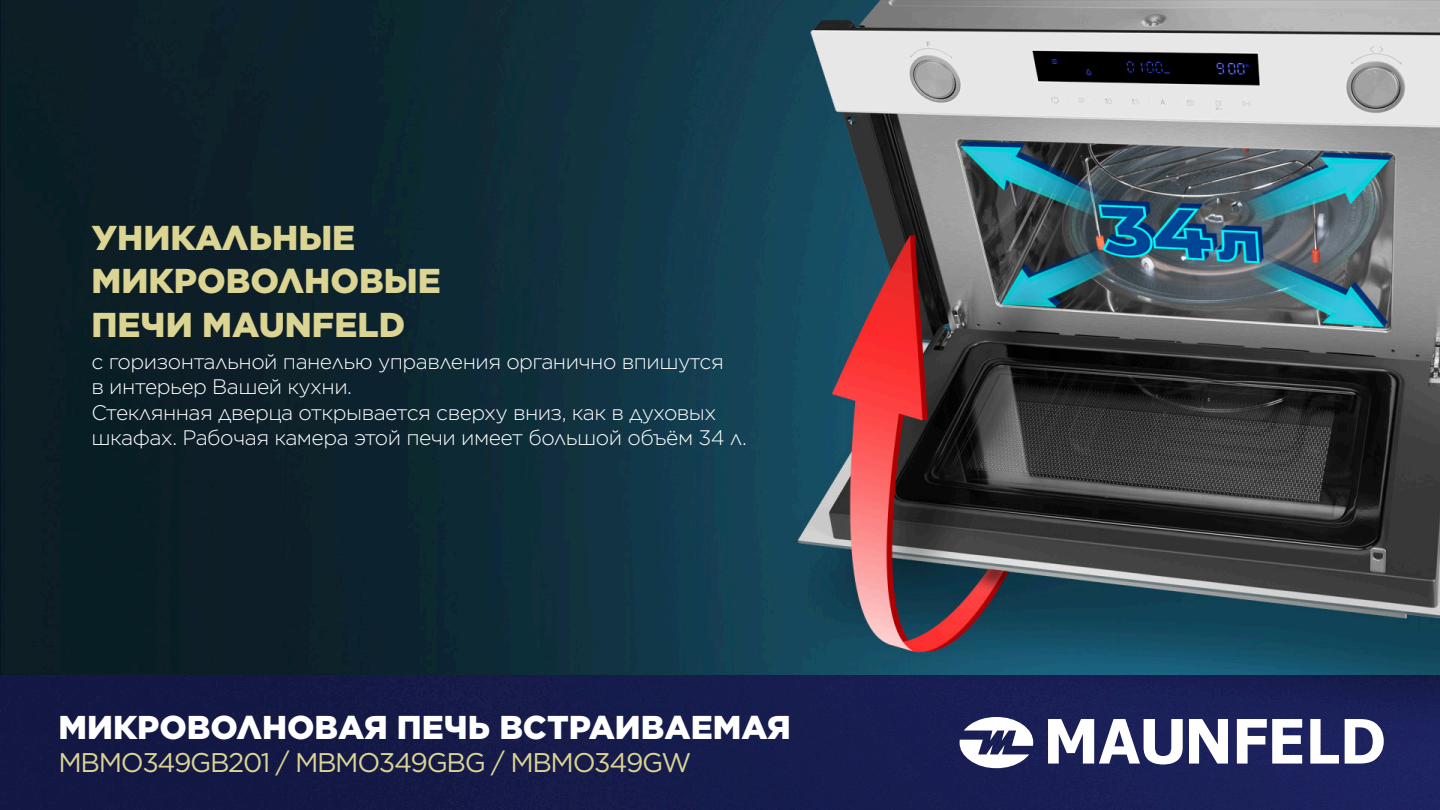
<style>
.page{position:relative;width:1440px;height:810px;background:#fff}
.page>*{position:absolute;margin:0;border:0;box-sizing:border-box;transform-origin:0 0}
.t1{font:900 34.5px "Gotham";color:#dbd492}
.t2{font:900 33px "Gotham";color:#fff}
.t3{font:27px "Gotham";letter-spacing:-.05em;color:#dbd492}
.t4{font:300 21px/25.2px "Gotham";letter-spacing:-.025em;color:#fff}
</style>
<div class="page">
<img style="left:0;top:0;width:1440px;height:810px">
<svg style="left:960px;top:717px;width:424px;height:51px"></svg>
<p class="t1" style="left:92px;top:214px;width:265px">УНИКАЛЬНЫЕ</p>
<p class="t1" style="left:92px;top:257px;width:351px">МИКРОВОЛНОВЫЕ</p>
<p class="t1" style="left:92px;top:301px;width:315px">ПЕЧИ MAUNFELD</p>
<p class="t4" style="left:92px;top:349px;width:634px">с горизонтальной панелью управления органично впишутся</p>
<p class="t4" style="left:92px;top:374px;width:262px">в интерьер Вашей кухни.</p>
<p class="t4" style="left:92px;top:399px;width:657px">Стеклянная дверца открывается сверху вниз, как в духовых шкафах. Рабочая камера этой печи имеет большой объём 34 л.</p>
<p class="t2" style="left:58px;top:705px;width:734px">МИКРОВОЛНОВАЯ ПЕЧЬ ВСТРАИВАЕМАЯ</p>
<p class="t3" style="left:58px;top:745px;width:634px">MBMO349GB201 / MBMO349GBG / MBMO349GW</p>
</div>
